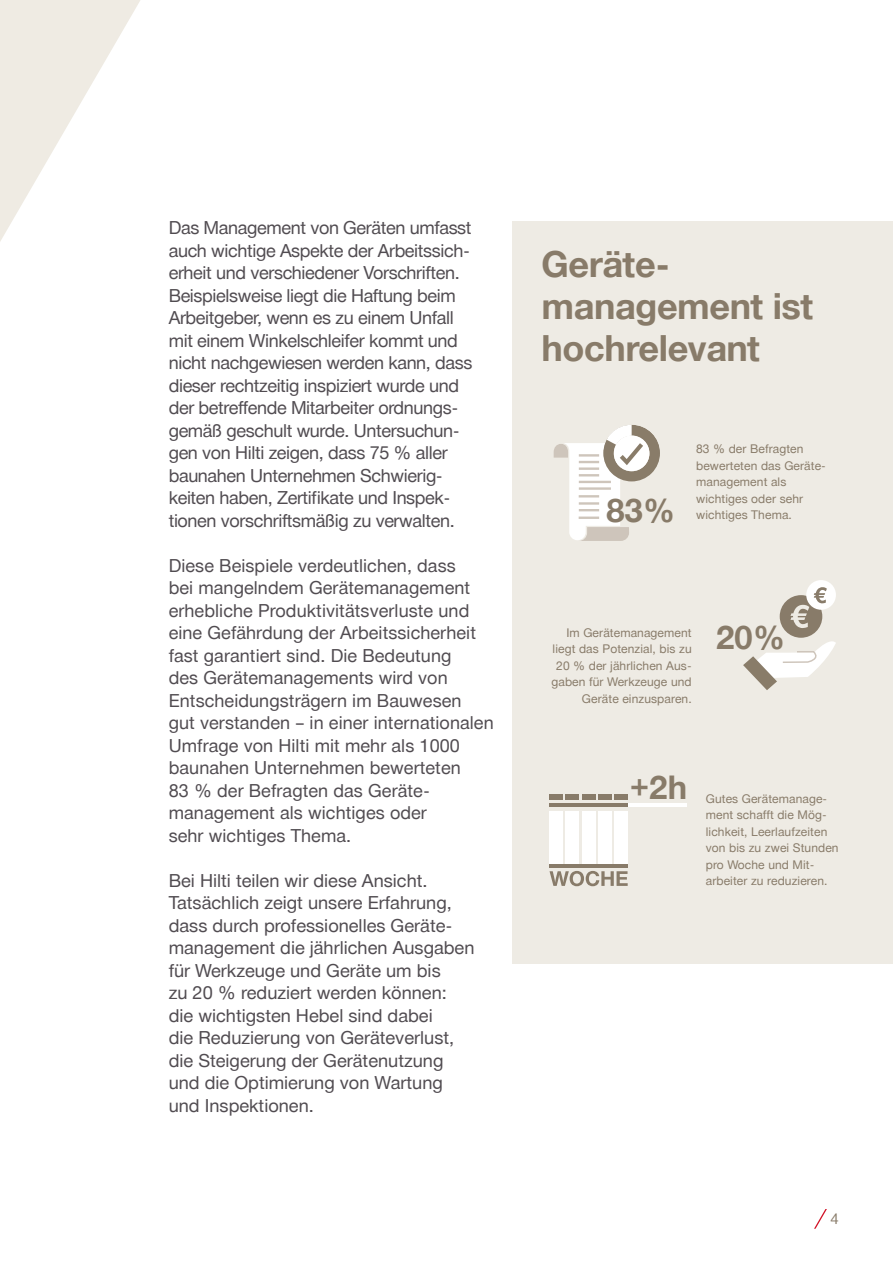
<style>
.page{position:relative;width:893px;height:1263px;background:#fff}
.page>*{position:absolute;margin:0;border:0;box-sizing:border-box;transform-origin:0 0}
.t1{font:700 36px/42px "Hilti";letter-spacing:-.01em;color:#887b69}
.t2{font:700 32.7px "Hilti";color:#887b69}
.t3{font:18px/22.5px "Hilti";color:#514c51}
.t4{font:18px/22.5px "Hilti";letter-spacing:-.02em;color:#514c51}
.t5{font:15px "Hilti";color:#887b69}
.t6{font:12px/16.5px "Hilti";letter-spacing:.01em;color:#887b69}
</style>
<div class="page">
<svg style="left:0;top:0;width:140px;height:242px"></svg>
<div style="left:513px;top:221px;width:380px;height:742px;background:#eeebe4"></div>
<svg style="left:814px;top:1209px;width:13px;height:20px"></svg>
<svg style="left:554px;top:425px;width:106px;height:116px"></svg>
<hr style="left:579px;top:495px;width:20px;height:2px;background:#cec5bb">
<hr style="left:579px;top:502px;width:20px;height:3px;background:#cec5bb">
<hr style="left:579px;top:516px;width:20px;height:3px;background:#cec5bb">
<hr style="left:628px;top:803px;width:58px;height:4px;background:#fff">
<hr style="left:549px;top:803px;width:79px;height:4px;background:#887b69">
<div style="left:550px;top:811px;width:13px;height:54px;background:#fff"></div>
<div style="left:566px;top:811px;width:13px;height:54px;background:#fff"></div>
<div style="left:582px;top:811px;width:13px;height:54px;background:#fff"></div>
<div style="left:599px;top:811px;width:13px;height:54px;background:#fff"></div>
<div style="left:615px;top:811px;width:13px;height:54px;background:#fff"></div>
<div style="left:615px;top:794px;width:13px;height:6px;background:#887b69"></div>
<div style="left:598px;top:794px;width:13px;height:6px;background:#887b69"></div>
<div style="left:582px;top:794px;width:13px;height:6px;background:#887b69"></div>
<div style="left:566px;top:794px;width:13px;height:6px;background:#887b69"></div>
<div style="left:550px;top:794px;width:13px;height:6px;background:#887b69"></div>
<hr style="left:549px;top:864px;width:79px;height:3px;background:#887b69">
<svg style="left:549px;top:871px;width:79px;height:15px"></svg>
<div style="left:806px;top:580px;width:30px;height:30px;background:#fff;border-radius:50%"></div>
<svg style="left:743px;top:587px;width:93px;height:103px"></svg>
<p class="t4" style="left:169px;top:216px;width:305px">Das Management von Geräten umfasst auch wichtige Aspekte der Arbeitssich&shy;erheit und verschiedener Vorschriften.<br>Beispielsweise liegt die Haftung beim Arbeitgeber, wenn es zu einem Unfall mit einem Winkelschleifer kommt und nicht nachgewiesen werden kann, dass dieser rechtzeitig inspiziert wurde und der betreffende Mitarbeiter ordnungs&shy;gemäß geschult wurde. Untersuchun&shy;gen von Hilti zeigen, dass 75 % aller baunahen Unternehmen Schwierig&shy;keiten haben, Zertifikate und Inspek&shy;tionen vorschriftsmäßig zu verwalten.</p>
<p class="t3" style="left:169px;top:553px;width:326px">Diese Beispiele verdeutlichen, dass<br>bei mangelndem Gerätemanagement erhebliche Produktivitätsverluste und eine Gefährdung der Arbeitssicherheit fast garantiert sind. Die Bedeutung<br>des Gerätemanagements wird von Entscheidungsträgern im Bauwesen<br>gut verstanden – in einer internationalen Umfrage von Hilti mit mehr als 1000 baunahen Unternehmen bewerteten<br>83 % der Befragten das Geräte&shy;management als wichtiges oder<br>sehr wichtiges Thema.</p>
<p class="t3" style="left:169px;top:868px;width:307px">Bei Hilti teilen wir diese Ansicht.<br>Tatsächlich zeigt unsere Erfahrung, dass durch professionelles Geräte&shy;management die jährlichen Ausgaben für Werkzeuge und Geräte um bis<br>zu 20 % reduziert werden können: die wichtigsten Hebel sind dabei<br>die Reduzierung von Geräteverlust, die Steigerung der Gerätenutzung und die Optimierung von Wartung und Inspektionen.</p>
<h1 class="t1" style="left:541px;top:243px;width:273px">Geräte&shy;management ist hochrelevant</h1>
<h2 class="t2" style="left:606px;top:487px;width:71px">83%</h2>
<p class="t6" style="left:696px;top:440px;width:131px">83 % der Befragten bewerteten das Geräte&shy;management als wichtiges oder sehr wichtiges Thema.</p>
<p class="t6" style="left:551px;top:623px;width:142px;text-align:right">Im Gerätemanagement liegt das Potenzial, bis zu<br>20 % der jährlichen Aus&shy;gaben für Werkzeuge und<br>Geräte einzusparen.</p>
<h2 class="t2" style="left:716px;top:614px;width:71px">20%</h2>
<h2 class="t2" style="left:630px;top:764px;width:59px">+2h</h2>
<p class="t6" style="left:706px;top:789px;width:134px">Gutes Gerätemanage&shy;ment schafft die Mög&shy;lichkeit, Leerlaufzeiten von bis zu zwei Stunden pro Woche und Mit&shy;arbeiter zu reduzieren.</p>
<p class="t5" style="left:831px;top:1208px;width:10px">4</p>
</div>
